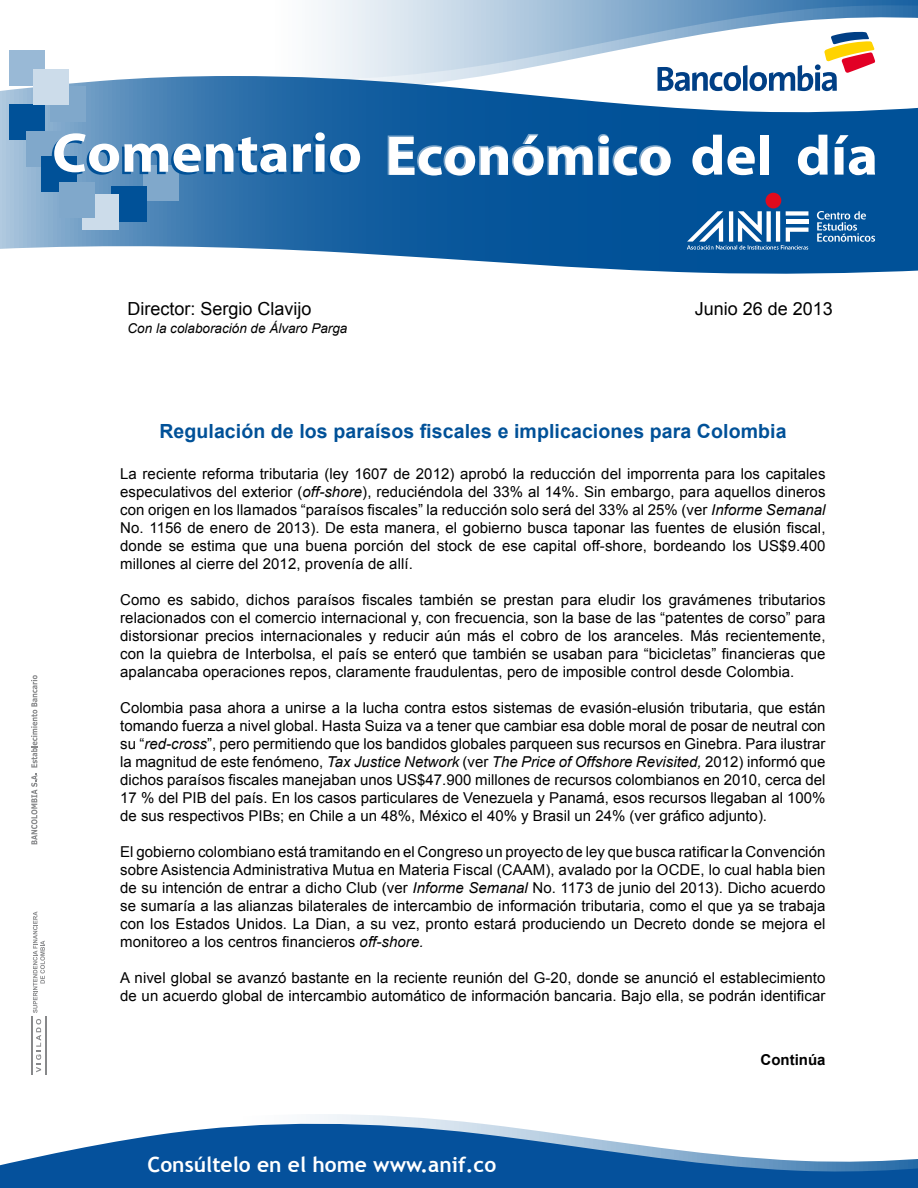
<style>
.page{position:relative;width:918px;height:1188px;background:#fff}
.page>*{position:absolute;margin:0;border:0;box-sizing:border-box;transform-origin:0 0}
.t1{font:700 21px "Trebuchet MS";color:#fff}
.t2{font:700 19.5px "Arial";letter-spacing:.005em;color:#005198}
.t3{font:18px "Arial";color:#000}
.t4{font:15px/18px "Arial";letter-spacing:.005em;color:#000;text-align:justify}
.t5{font:700 15px "Arial";color:#000}
.t6{font:italic 13.5px "Arial";color:#000}
.s1{font-style:italic}
</style>
<div class="page">
<svg style="left:318px;top:0;width:600px;height:76px"></svg>
<svg style="left:0;top:76px;width:828px;height:27px"></svg>
<svg style="left:0;top:103px;width:918px;height:171px;background:#3877ae"></svg>
<svg style="left:310px;top:1114px;width:121px;height:5px"></svg>
<svg style="left:658px;top:32px;width:217px;height:59px"></svg>
<svg style="left:817px;top:211px;width:58px;height:31px;background:#3e7bb1"></svg>
<div style="left:766px;top:193px;width:15px;height:15px;background:#e00a1d;border-radius:50%"></div>
<svg style="left:687px;top:211px;width:122px;height:39px"></svg>
<svg style="left:767px;top:211px;width:4px;height:31px"></svg>
<hr style="left:776px;top:211px;width:4px;height:31px;background:#fff">
<div style="left:143px;top:165px;width:36px;height:36px;background:#80a8cb"></div>
<div style="left:50px;top:86px;width:36px;height:36px;background:#80a8cb"></div>
<div style="left:9px;top:50px;width:36px;height:36px;background:#99b9d6"></div>
<div style="left:9px;top:104px;width:36px;height:36px;background:#005198"></div>
<div style="left:26px;top:131px;width:36px;height:36px;background:#80a8cb"></div>
<div style="left:41px;top:156px;width:36px;height:36px;background:#005198"></div>
<div style="left:111px;top:186px;width:36px;height:36px;background:#005198"></div>
<div style="left:83px;top:194px;width:36px;height:36px;background:#ccdcea"></div>
<div style="left:33px;top:69px;width:36px;height:36px;background:#ccdcea"></div>
<div style="left:59px;top:182px;width:36px;height:36px;background:#80a8cb"></div>
<svg style="left:52px;top:132px;width:308px;height:43px"></svg>
<svg style="left:387px;top:133px;width:284px;height:43px"></svg>
<div style="left:760px;top:138px;width:9px;height:40px;background:#005198"></div>
<svg style="left:692px;top:135px;width:63px;height:43px"></svg>
<div style="left:760px;top:135px;width:9px;height:40px;background:#fff"></div>
<svg style="left:798px;top:135px;width:30px;height:43px"></svg>
<svg style="left:835px;top:135px;width:40px;height:43px"></svg>
<svg style="left:0;top:1119px;width:918px;height:69px;fill:#05519c"></svg>
<svg style="left:31px;top:675px;width:6px;height:169px"></svg>
<hr style="left:31px;top:1016px;width:1px;height:59px;background:#87888a">
<hr style="left:45px;top:1016px;width:1px;height:59px;background:#87888a">
<svg style="left:36px;top:1019px;width:5px;height:53px"></svg>
<svg style="left:33px;top:911px;width:12px;height:102px"></svg>
<p class="t3" style="left:128px;top:297px;width:186px">Director: Sergio Clavijo</p>
<p class="t6" style="left:128px;top:320px;width:221px">Con la colaboración de Álvaro Parga</p>
<p class="t3" style="left:695px;top:297px;width:140px">Junio 26 de 2013</p>
<h2 class="t2" style="left:159px;top:418px;width:629px">Regulación de los paraísos fiscales e implicaciones para Colombia</h2>
<p class="t4" style="left:120px;top:465px;width:707px">La reciente reforma tributaria (ley 1607 de 2012) aprobó la reducción del imporrenta para los capitales especulativos del exterior (<span class="s1">off-shore</span>), reduciéndola del 33% al 14%. Sin embargo, para aquellos dineros con origen en los llamados “paraísos fiscales” la reducción solo será del 33% al 25% (ver <span class="s1">Informe Semanal </span>No. 1156 de enero de 2013). De esta manera, el gobierno busca taponar las fuentes de elusión fiscal, donde se estima que una buena porción del stock de ese capital off-shore, bordeando los US$9.400 millones al cierre del 2012, provenía de allí.</p>
<p class="t4" style="left:120px;top:591px;width:707px">Como es sabido, dichos paraísos fiscales también se prestan para eludir los gravámenes tributarios relacionados con el comercio internacional y, con frecuencia, son la base de las “patentes de corso” para distorsionar precios internacionales y reducir aún más el cobro de los aranceles. Más recientemente, con la quiebra de Interbolsa, el país se enteró que también se usaban para “bicicletas” financieras que apalancaba operaciones repos, claramente fraudulentas, pero de imposible control desde Colombia.</p>
<p class="t4" style="left:120px;top:699px;width:707px">Colombia pasa ahora a unirse a la lucha contra estos sistemas de evasión-elusión tributaria, que están tomando fuerza a nivel global. Hasta Suiza va a tener que cambiar esa doble moral de posar de neutral con su “<span class="s1">red-cross</span>”, pero permitiendo que los bandidos globales parqueen sus recursos en Ginebra. Para ilustrar la magnitud de este fenómeno, <span class="s1">Tax Justice Network</span> (ver <span class="s1">The Price of Offshore Revisited,</span> 2012) informó que dichos paraísos fiscales manejaban unos US$47.900 millones de recursos colombianos en 2010, cerca del 17 % del PIB del país. En los casos particulares de Venezuela y Panamá, esos recursos llegaban al 100% de sus respectivos PIBs; en Chile a un 48%, México el 40% y Brasil un 24% (ver gráfico adjunto).</p>
<p class="t4" style="left:120px;top:843px;width:707px">El gobierno colombiano está tramitando en el Congreso un proyecto de ley que busca ratificar la Convención sobre Asistencia Administrativa Mutua en Materia Fiscal (CAAM), avalado por la OCDE, lo cual habla bien de su intención de entrar a dicho Club (ver <span class="s1">Informe Semanal</span> No. 1173 de junio del 2013). Dicho acuerdo se sumaría a las alianzas bilaterales de intercambio de información tributaria, como el que ya se trabaja con los Estados Unidos. La Dian, a su vez, pronto estará produciendo un Decreto donde se mejora el monitoreo a los centros financieros <span class="s1">off-shore.</span></p>
<p class="t4" style="left:120px;top:969px;width:707px">A nivel global se avanzó bastante en la reciente reunión del G-20, donde se anunció el establecimiento de un acuerdo global de intercambio automático de información bancaria. Bajo ella, se podrán identificar</p>
<h1 class="t1" style="left:148px;top:1152px;width:350px">Consúltelo en el home www.anif.co</h1>
<p class="t5" style="left:761px;top:1050px;width:66px">Continúa</p>
</div>
